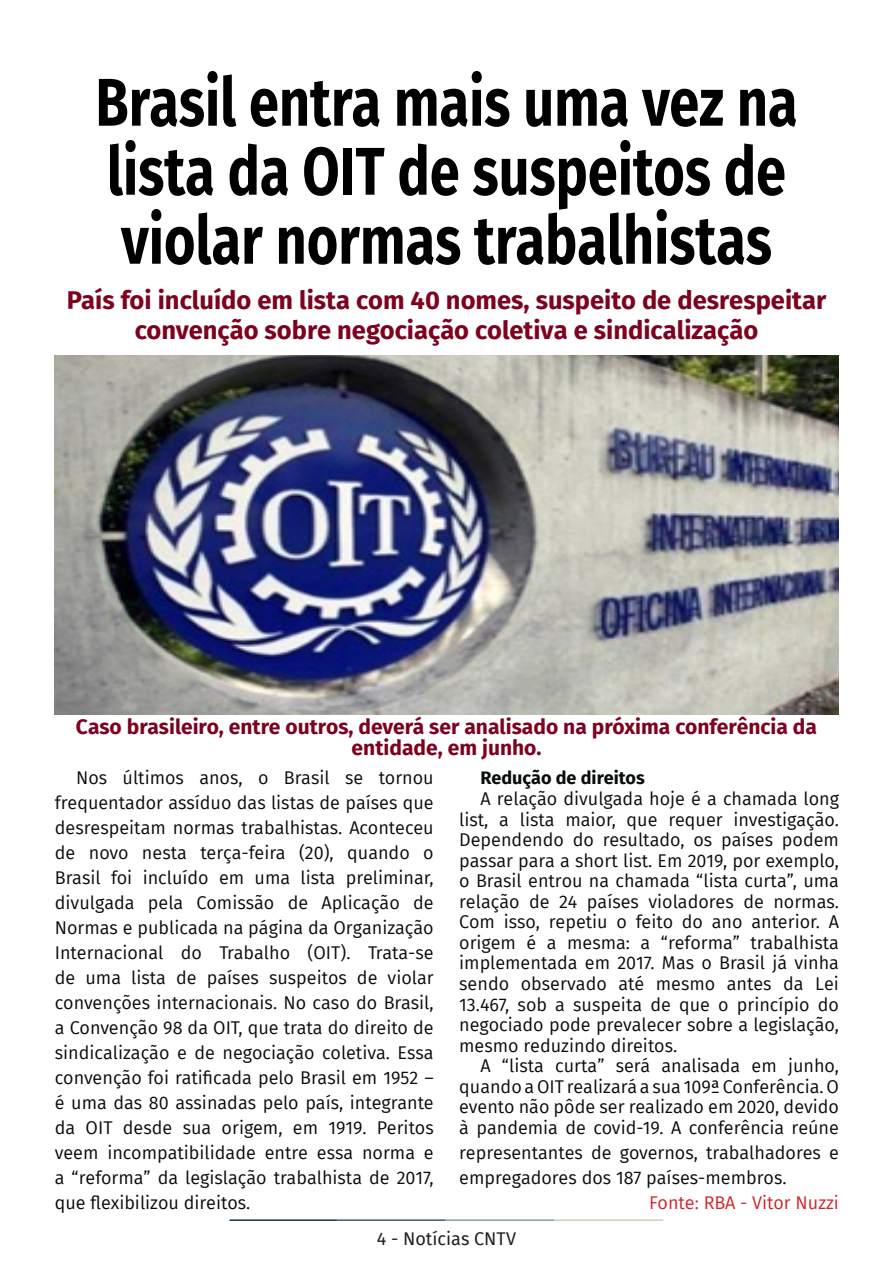
<style>
.page{position:relative;width:893px;height:1263px;background:#fff}
.page>*{position:absolute;margin:0;border:0;box-sizing:border-box;transform-origin:0 0}
.t1{font:700 67.5px/69px "Fira Sans";color:#000001;scale:.8 1}
.t2{font:700 25.5px/30px "Fira Sans";color:#7e0220;text-align:center}
.t3{font:700 21px/21px "Fira Sans";color:#7e0220;text-align:center}
.t4{font:18px/24.9px "Fira Sans";color:#080d0b;text-align:justify}
.t5{font:18px "Fira Sans";color:#d1232a}
.t6{font:700 18px "Fira Sans";color:#080d0b}
.t7{font:18px "Fira Sans";color:#231f20}
</style>
<div class="page">
<hr style="left:230px;top:1219px;width:107px;height:2px;background:#0e323f">
<hr style="left:337px;top:1219px;width:109px;height:2px;background:#3a5f6d">
<hr style="left:446px;top:1219px;width:109px;height:2px;background:#87a59a">
<hr style="left:555px;top:1219px;width:108px;height:2px;background:#c6d5b7">
<img style="left:55px;top:356px;width:783px;height:358px">
<p class="t1" style="left:95px;top:63px;width:879px">Brasil entra mais uma vez na lista da OIT de suspeitos de violar normas trabalhistas</p>
<p class="t2" style="left:67px;top:283px;width:761px">País foi incluído em lista com 40 nomes, suspeito de desrespeitar convenção sobre negociação coletiva e sindicalização</p>
<p class="t3" style="left:76px;top:715px;width:743px">Caso brasileiro, entre outros, deverá ser analisado na próxima conferência da entidade, em junho.</p>
<p class="t4" style="left:55px;top:765px;width:380px;text-indent:21px">Nos últimos anos, o Brasil se tornou frequentador assíduo das listas de países que desrespeitam normas trabalhistas. Aconteceu de novo nesta terça-feira (20), quando o Brasil foi incluído em uma lista preliminar, divulgada pela Comissão de Aplicação de Normas e publicada na página da Organização Internacional do Trabalho (OIT). Trata-se de uma lista de países suspeitos de violar convenções internacionais. No caso do Brasil, a Convenção 98 da OIT, que trata do direito de sindicalização e de negociação coletiva. Essa convenção foi ratificada pelo Brasil em 1952 – é uma das 80 assinadas pelo país, integrante da OIT desde sua origem, em 1919. Peritos veem incompatibilidade entre essa norma e a “reforma” da legislação trabalhista de 2017, que flexibilizou direitos.</p>
<p class="t6" style="left:480px;top:763px;width:166px">Redução de direitos</p>
<p class="t4" style="left:459px;top:788px;width:381px;line-height:20.5px;text-indent:21px">A relação divulgada hoje é a chamada long list, a lista maior, que requer investigação.<br>Dependendo do resultado, os países podem passar para a short list. Em 2019, por exemplo, o Brasil entrou na chamada “lista curta”, uma relação de 24 países violadores de normas.<br>Com isso, repetiu o feito do ano anterior. A origem é a mesma: a “reforma” trabalhista implementada em 2017. Mas o Brasil já vinha sendo observado até mesmo antes da Lei 13.467, sob a suspeita de que o princípio do negociado pode prevalecer sobre a legislação, mesmo reduzindo direitos.</p>
<p class="t4" style="left:459px;top:1055px;width:381px;line-height:20.5px;text-indent:21px">A “lista curta” será analisada em junho, quando a OIT realizará a sua 109ª Conferência. O evento não pôde ser realizado em 2020, devido à pandemia de covid-19. A conferência reúne</p>
<p class="t4" style="left:459px;top:1140px;width:381px">representantes de governos, trabalhadores e empregadores dos 187 países-membros.</p>
<p class="t5" style="left:649px;top:1189px;width:191px">Fonte: RBA - Vitor Nuzzi</p>
<p class="t7" style="left:377px;top:1225px;width:141px">4 - Notícias CNTV</p>
</div>
